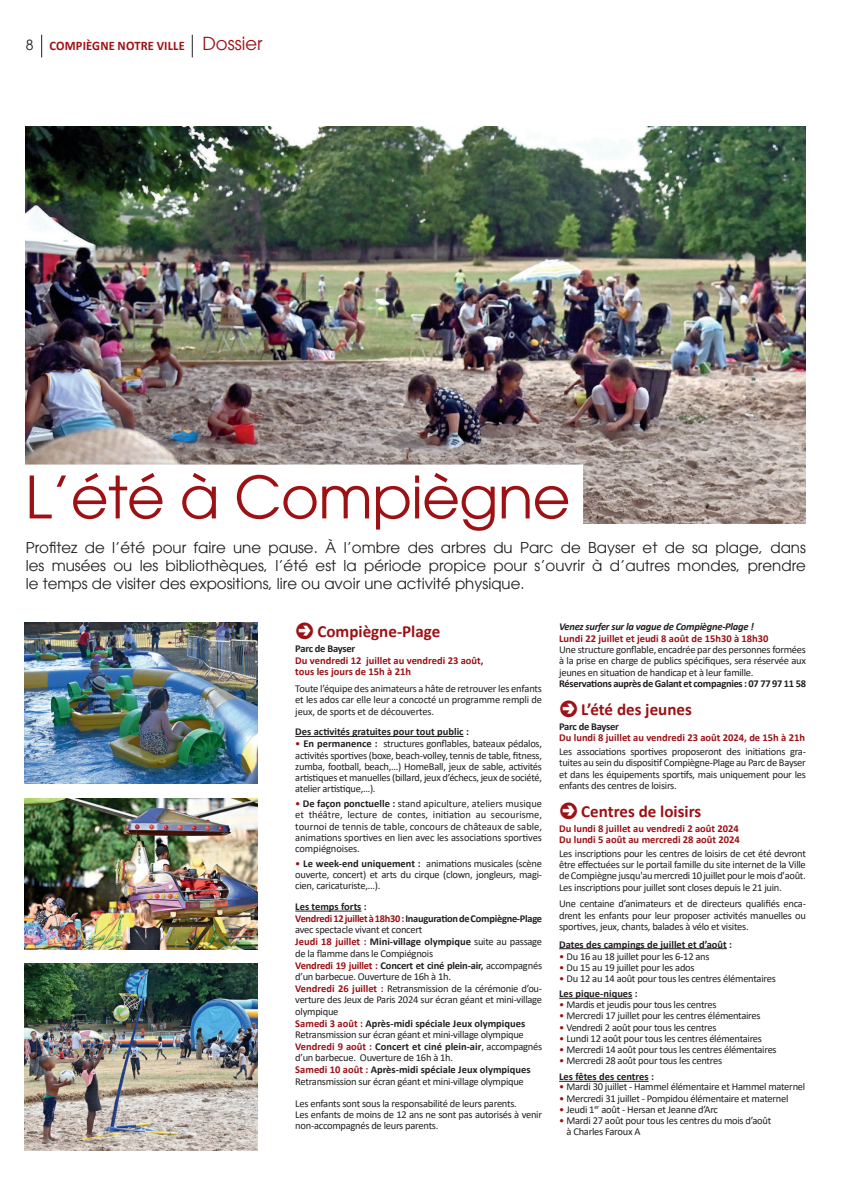
<style>
.page{position:relative;width:849px;height:1190px;background:#fff}
.page>*{position:absolute;margin:0;border:0;box-sizing:border-box;transform-origin:0 0}
.t1{font:58px "Avant Garde";letter-spacing:-.01em;color:#9d1014}
.t2{font:700 17px "Calibri";color:#9d1014}
.t3{font:15px/18px "Avant Garde";color:#231f20;text-align:justify}
.t4{font:700 13px "Calibri";letter-spacing:.015em;color:#9d1014;scale:.96 1}
.t5{font:10.5px/11.2px "Calibri";letter-spacing:-.025em;color:#231f20}
.t6{font:700 10.5px/11.2px "Calibri";color:#9d1014}
.t7{font:700 10.5px/12.1px "Calibri";letter-spacing:-.025em;color:#231f20}
.t8{font:700 10.5px "Calibri";color:#231f20}
.t9{font:italic 700 10.5px "Calibri";letter-spacing:-.025em;color:#231f20}
.s1{font-family:"Avant Garde";font-weight:400;font-size:14px;color:#231f20}
.s2{font-family:"Avant Garde";font-weight:400;font-size:18px}
.s3{color:#9d1014}
.s4{font-weight:700}
.s5{font-weight:700;color:#9d1014}
</style>
<div class="page">
<svg style="left:41px;top:35px;width:1px;height:22px"></svg>
<svg style="left:192px;top:35px;width:1px;height:22px"></svg>
<img style="left:26px;top:127px;width:779px;height:397px">
<hr style="left:295px;top:736px;width:168px;height:1px;background:#231f20">
<hr style="left:295px;top:911px;width:66px;height:1px;background:#231f20">
<hr style="left:559px;top:948px;width:167px;height:1px;background:#231f20">
<hr style="left:559px;top:998px;width:73px;height:1px;background:#231f20">
<hr style="left:559px;top:1081px;width:89px;height:1px;background:#231f20">
<img style="left:24px;top:622px;width:233px;height:162px">
<img style="left:24px;top:799px;width:233px;height:150px">
<img style="left:24px;top:963px;width:233px;height:187px">
<div style="left:13px;top:465px;width:570px;height:62px;background:#fff"></div>
<p class="t4" style="left:26px;top:37px;width:248px"><span class="s1">8</span> COMPIÈGNE NOTRE VILLE <span class="s2">Dossier</span></p>
<h1 class="t1" style="left:25px;top:463px;width:547px">L’été à Compiègne</h1>
<p class="t3" style="left:26px;top:539px;width:781px">Profitez de l’été pour faire une pause. À l’ombre des arbres du Parc de Bayser et de sa plage, dans les musées ou les bibliothèques, l’été est la période propice pour s’ouvrir à d’autres mondes, prendre le temps de visiter des expositions, lire ou avoir une activité physique.</p>
<h2 class="t2" style="left:317px;top:619px;width:124px">Compiègne-Plage</h2>
<p class="t7" style="left:295px;top:642px;width:61px">Parc de Bayser</p>
<p class="t6" style="left:295px;top:655px;width:190px">Du vendredi 12 juillet au vendredi 23 août, tous les jours de 15h à 21h</p>
<p class="t5" style="left:295px;top:683px;width:248px;text-align:justify">Toute l’équipe des animateurs a hâte de retrouver les enfants et les ados car elle leur a concocté un programme rempli de jeux, de sports et de découvertes.</p>
<p class="t8" style="left:295px;top:724px;width:175px">Des activités gratuites pour tout public :</p>
<p class="t5" style="left:295px;top:738px;width:248px;text-align:justify"><span class="s3">•</span> <span class="s4">En permanence :</span> structures gonflables, bateaux pédalos, activités sportives (boxe, beach-volley, tennis de table, fitness, zumba, football, beach,…) HomeBall, jeux de sable, activités artistiques et manuelles (billard, jeux d’échecs, jeux de société, atelier artistique,…).</p>
<p class="t5" style="left:295px;top:798px;width:248px;text-align:justify"><span class="s3">•</span> <span class="s4">De façon ponctuelle :</span> stand apiculture, ateliers musique et théâtre, lecture de contes, initiation au secourisme, tournoi de tennis de table, concours de châteaux de sable, animations sportives en lien avec les associations sportives compiégnoises.</p>
<p class="t5" style="left:295px;top:858px;width:248px;text-align:justify"><span class="s3">•</span> <span class="s4">Le week-end uniquement :</span> animations musicales (scène ouverte, concert) et arts du cirque (clown, jongleurs, magi&shy;cien, caricaturiste,…).</p>
<p class="t7" style="left:295px;top:900px;width:248px">Les temps forts :<br><span class="s3">Vendredi 12 juillet à 18h30 :</span> Inauguration de Compiègne-Plage</p>
<p class="t5" style="left:295px;top:923px;width:248px;line-height:12.2px">avec spectacle vivant et concert<br><span class="s5">Jeudi 18 juillet :</span> <span class="s4">Mini-village olympique</span> suite au passage</p>
<p class="t5" style="left:295px;top:947px;width:248px;line-height:12.2px">de la flamme dans le Compiégnois<br><span class="s5">Vendredi 19 juillet :</span> <span class="s4">Concert et ciné plein-air,</span> accompagnés</p>
<p class="t5" style="left:295px;top:970px;width:248px;line-height:12.2px">d’un barbecue. Ouverture de 16h à 1h.<br><span class="s5">Vendredi 26 juillet :</span> Retransmission de la cérémonie d’ou-</p>
<p class="t5" style="left:295px;top:994px;width:248px">verture des Jeux de Paris 2024 sur écran géant et mini-village olympique</p>
<p class="t5" style="left:295px;top:1017px;width:231px"><span class="s5">Samedi 3 août :</span> <span class="s4">Après-midi spéciale Jeux olympiques<br></span>Retransmission sur écran géant et mini-village olympique</p>
<p class="t5" style="left:295px;top:1041px;width:248px"><span class="s5">Vendredi 9 août :</span> <span class="s4">Concert et ciné plein-air</span>, accompagnés d’un barbecue. Ouverture de 16h à 1h.</p>
<p class="t5" style="left:295px;top:1064px;width:237px"><span class="s5">Samedi 10 août :</span> <span class="s4">Après-midi spéciale Jeux olympiques<br></span>Retransmission sur écran géant et mini-village olympique</p>
<p class="t5" style="left:295px;top:1098px;width:248px">Les enfants sont sous la responsabilité de leurs parents.<br>Les enfants de moins de 12 ans ne sont pas autorisés à venir non-accompagnés de leurs parents.</p>
<p class="t9" style="left:559px;top:619px;width:196px">Venez surfer sur la vague de Compiègne-Plage !</p>
<p class="t6" style="left:559px;top:633px;width:211px">Lundi 22 juillet et jeudi 8 août de 15h30 à 18h30</p>
<p class="t5" style="left:559px;top:644px;width:248px;text-align:justify">Une structure gonflable, encadrée par des personnes formées à la prise en charge de publics spécifiques, sera réservée aux jeunes en situation de handicap et à leur famille.</p>
<p class="t7" style="left:559px;top:677px;width:248px">Réservations auprès de Galant et compagnies : 07 77 97 11 58</p>
<h2 class="t2" style="left:581px;top:697px;width:112px">L’été des jeunes</h2>
<p class="t7" style="left:559px;top:720px;width:61px">Parc de Bayser</p>
<p class="t6" style="left:559px;top:732px;width:247px">Du lundi 8 juillet au vendredi 23 août 2024, de 15h à 21h</p>
<p class="t5" style="left:559px;top:746px;width:248px;text-align:justify">Les associations sportives proposeront des initiations gra&shy;tuites au sein du dispositif Compiègne-Plage au Parc de Bayser et dans les équipements sportifs, mais uniquement pour les enfants des centres de loisirs.</p>
<h2 class="t2" style="left:581px;top:799px;width:122px">Centres de loisirs</h2>
<p class="t6" style="left:559px;top:823px;width:182px">Du lundi 8 juillet au vendredi 2 août 2024<br>Du lundi 5 août au mercredi 28 août 2024</p>
<p class="t5" style="left:559px;top:848px;width:248px;text-align:justify">Les inscriptions pour les centres de loisirs de cet été devront être effectuées sur le portail famille du site internet de la Ville de Compiègne jusqu'au mercredi 10 juillet pour le mois d'août.<br>Les inscriptions pour juillet sont closes depuis le 21 juin.</p>
<p class="t5" style="left:559px;top:898px;width:248px;text-align:justify">Une centaine d’animateurs et de directeurs qualifiés enca&shy;drent les enfants pour leur proposer activités manuelles ou sportives, jeux, chants, balades à vélo et visites.</p>
<p class="t8" style="left:559px;top:937px;width:174px">Dates des campings de juillet et d’août :</p>
<p class="t5" style="left:559px;top:950px;width:152px"><span class="s3">•</span> Du 16 au 18 juillet pour les 6-12 ans</p>
<p class="t5" style="left:559px;top:962px;width:137px"><span class="s3">•</span> Du 15 au 19 juillet pour les ados</p>
<p class="t5" style="left:559px;top:971px;width:218px;line-height:15px"><span class="s3">•</span> Du 12 au 14 août pour tous les centres élémentaires<br><span class="s4">Les pique-niques :</span></p>
<p class="t5" style="left:559px;top:999px;width:159px"><span class="s3">•</span> Mardis et jeudis pour tous les centres</p>
<p class="t5" style="left:559px;top:1010px;width:203px"><span class="s3">•</span> Mercredi 17 juillet pour les centres élémentaires</p>
<p class="t5" style="left:559px;top:1021px;width:159px"><span class="s3">•</span> Vendredi 2 août pour tous les centres</p>
<p class="t5" style="left:559px;top:1032px;width:204px"><span class="s3">•</span> Lundi 12 août pour tous les centres élémentaires</p>
<p class="t5" style="left:559px;top:1044px;width:219px"><span class="s3">•</span> Mercredi 14 août pour tous les centres élémentaires</p>
<p class="t5" style="left:559px;top:1052px;width:164px;line-height:16px"><span class="s3">•</span> Mercredi 28 août pour tous les centres<br><span class="s4">Les fêtes des centres :</span></p>
<p class="t5" style="left:559px;top:1081px;width:247px"><span class="s3">•</span> Mardi 30 juillet - Hammel élémentaire et Hammel maternel</p>
<p class="t5" style="left:559px;top:1092px;width:231px"><span class="s3">•</span> Mercredi 31 juillet - Pompidou élémentaire et maternel</p>
<p class="t5" style="left:559px;top:1103px;width:160px"><span class="s3">•</span> Jeudi 1<sup>er</sup> août - Hersan et Jeanne d’Arc</p>
<p class="t5" style="left:566px;top:1115px;width:206px;text-indent:-7px"><span class="s3">•</span> Mardi 27 août pour tous les centres du mois d’août à Charles Faroux A</p>
</div>
